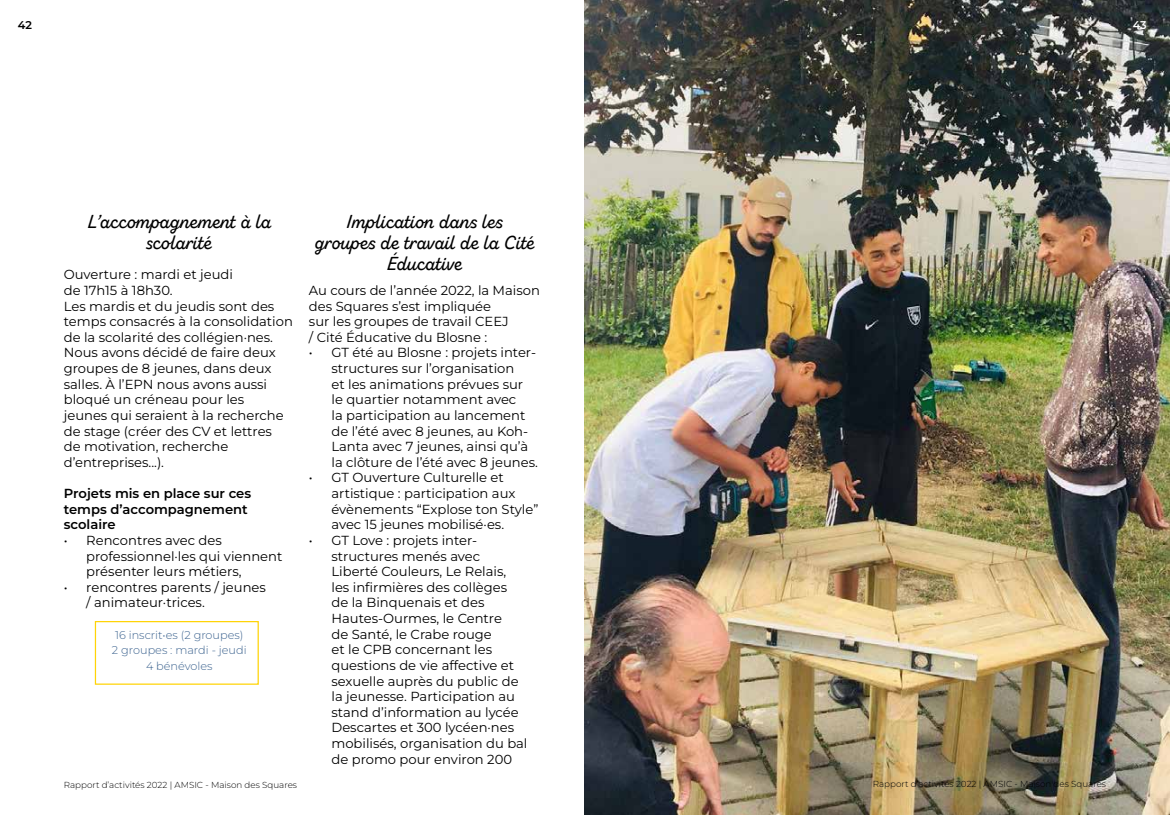
<style>
.page{position:relative;width:1170px;height:815px;background:#fff}
.page>*{position:absolute;margin:0;border:0;box-sizing:border-box;transform-origin:0 0}
.t1{font:18.75px/21.2px "Zing Script Rust SB Demo Base";color:#000;text-align:center}
.t2{font:13.12px/15.6px "Montserrat";color:#000}
.t3{font:600 13.12px/15.6px "Montserrat";color:#000}
.t4{font:300 11.25px/15.6px "Montserrat";color:#3c638f;text-align:center}
.t5{font:600 11.25px "Montserrat";color:#000}
.t6{font:600 11.25px "Montserrat";color:#fff}
.t7{font:300 8.75px "Montserrat";color:#000}
</style>
<div class="page">
<img style="left:585px;top:0;width:584px;height:815px">
<div style="left:95px;top:621px;width:164px;height:64px;border:1px solid #ffd407"></div>
<p class="t5" style="left:18px;top:17px;width:16px">42</p>
<p class="t6" style="left:1132px;top:17px;width:16px">43</p>
<h1 class="t1" style="left:87px;top:211px;width:185px">L’accompagnement à la scolarité</h1>
<p class="t2" style="left:64px;top:267px;width:231px">Ouverture : mardi et jeudi<br>de 17h15 à 18h30.<br>Les mardis et du jeudis sont des temps consacrés à la consolidation de la scolarité des collégien·nes.<br>Nous avons décidé de faire deux groupes de 8 jeunes, dans deux salles. À l’EPN nous avons aussi bloqué un créneau pour les<br>jeunes qui seraient à la recherche de stage (créer des CV et lettres<br>de motivation, recherche d’entreprises...).</p>
<p class="t3" style="left:64px;top:485px;width:189px">Projets mis en place sur ces temps d’accompagnement scolaire</p>
<p class="t2" style="left:86px;top:532px;width:197px;text-indent:-22px">• Rencontres avec des professionnel·les qui viennent présenter leurs métiers,</p>
<p class="t2" style="left:86px;top:579px;width:181px;text-indent:-22px">• rencontres parents / jeunes / animateur·trices.</p>
<p class="t4" style="left:112px;top:627px;width:136px">16 inscrit•es (2 groupes)<br>2 groupes : mardi - jeudi<br>4 bénévoles</p>
<h1 class="t1" style="left:314px;top:211px;width:222px">Implication dans les<br>groupes de travail de la Cité<br>Éducative</h1>
<p class="t2" style="left:309px;top:282px;width:232px">Au cours de l’année 2022, la Maison des Squares s’est impliquée<br>sur les groupes de travail CEEJ<br>/ Cité Éducative du Blosne :</p>
<p class="t2" style="left:331px;top:345px;width:208px;text-indent:-22px">• GT été au Blosne : projets inter&shy;structures sur l’organisation<br>et les animations prévues sur<br>le quartier notamment avec<br>la participation au lancement de l’été avec 8 jeunes, au Koh-<br>Lanta avec 7 jeunes, ainsi qu’à la clôture de l’été avec 8 jeunes.</p>
<p class="t2" style="left:331px;top:470px;width:208px;text-indent:-22px">• GT Ouverture Culturelle et artistique : participation aux évènements “Explose ton Style” avec 15 jeunes mobilisé·es.</p>
<p class="t2" style="left:331px;top:532px;width:197px;text-indent:-22px">• GT Love : projets inter&shy;structures menés avec<br>Liberté Couleurs, Le Relais,<br>les infirmières des collèges<br>de la Binquenais et des<br>Hautes-Ourmes, le Centre<br>de Santé, le Crabe rouge<br>et le CPB concernant les questions de vie affective et sexuelle auprès du public de la jeunesse. Participation au stand d’information au lycée<br>Descartes et 300 lycéen·nes mobilisés, organisation du bal de promo pour environ 200</p>
<p class="t7" style="left:64px;top:779px;width:235px">Rapport d’activités 2022 | AMSIC - Maison des Squares</p>
<p class="t7" style="left:872px;top:778px;width:235px">Rapport d’activités 2022 | AMSIC - Maison des Squares</p>
</div>
